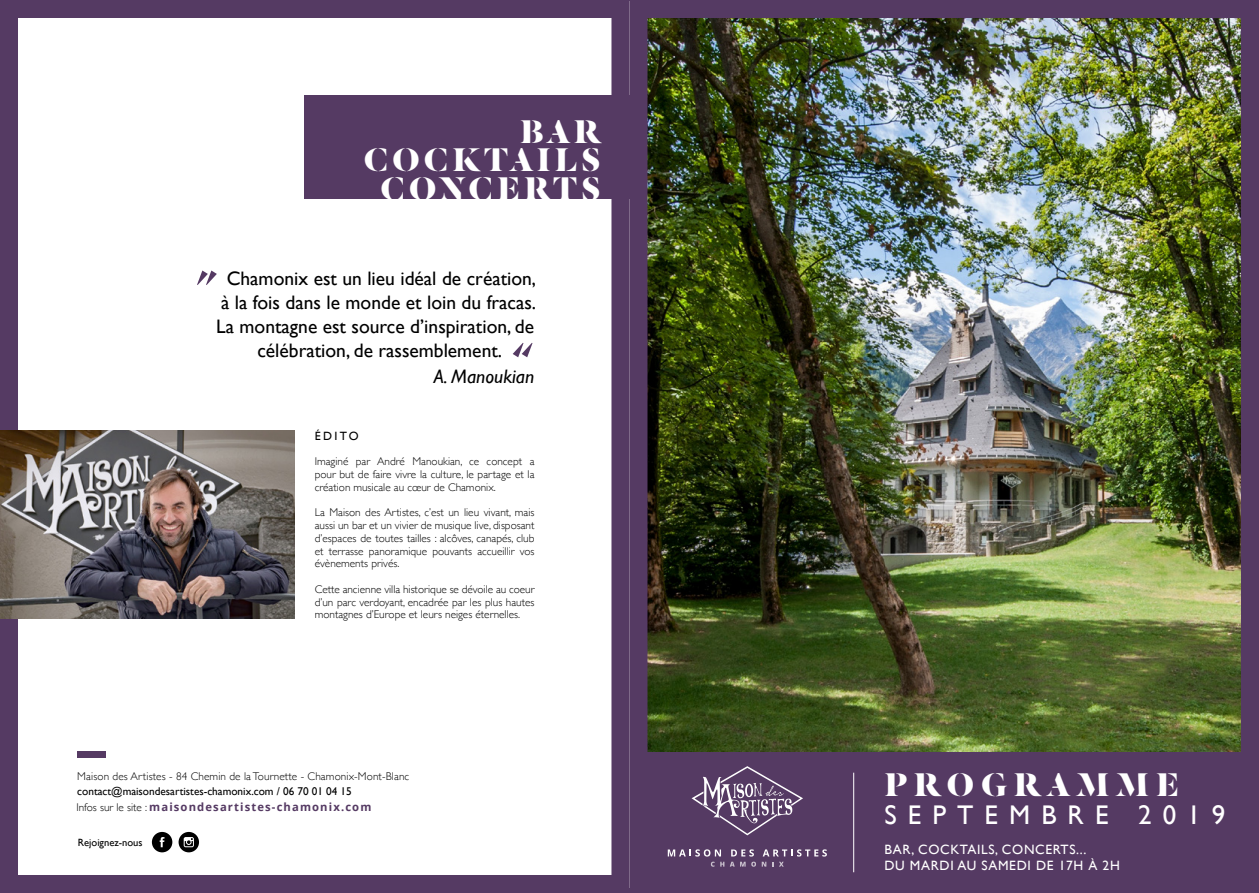
<style>
.page{position:relative;width:1259px;height:893px;background:#fff}
.page>*{position:absolute;margin:0;border:0;box-sizing:border-box;transform-origin:0 0}
.t1{font:700 72px "Dala Floda";color:#553a63}
.t2{font:700 40.5px/33px "Dala Floda";letter-spacing:.11em;color:#fff;text-align:right}
.t3{font:700 36px/28.5px "Dala Floda";letter-spacing:.115em;color:#fff;text-align:right}
.t4{font:700 36px "Dala Floda";letter-spacing:.195em;color:#fff}
.t5{font:27px "Gill Sans";letter-spacing:.41em;color:#fff}
.t6{font:19.5px/24px "Gill Sans";color:#000;text-align:center}
.t7{font:italic 19.5px "Gill Sans";color:#000}
.t8{font:13.5px/16.5px "Gill Sans";letter-spacing:.05em;color:#fff}
.t9{font:12px "Gill Sans";letter-spacing:.2em;color:#000}
.t10{font:300 11.25px/12.8px "Gill Sans";color:#000;text-align:justify}
.t11{font:11.25px "Gill Sans";color:#000}
.t12{font:700 11.25px "Open Sans";letter-spacing:.1em;color:#553a63}
.t13{font:10.5px "Gill Sans";color:#000}
.s1{font-family:"Gill Sans";font-weight:300;color:#000}
</style>
<div class="page">
<div style="left:635px;top:747px;width:611px;height:140px;background:#553a63"></div>
<svg style="left:691px;top:766px;width:112px;height:69px"></svg>
<svg style="left:668px;top:849px;width:53px;height:7px"></svg>
<svg style="left:731px;top:849px;width:23px;height:7px"></svg>
<svg style="left:763px;top:849px;width:64px;height:7px"></svg>
<svg style="left:711px;top:862px;width:3px;height:5px"></svg>
<svg style="left:720px;top:862px;width:4px;height:5px"></svg>
<svg style="left:730px;top:862px;width:15px;height:5px"></svg>
<svg style="left:751px;top:862px;width:15px;height:5px"></svg>
<svg style="left:779px;top:862px;width:5px;height:5px"></svg>
<hr style="left:853px;top:773px;width:1px;height:99px;background:#fff">
<div style="left:303px;top:96px;width:326px;height:103px;background:#553a63"></div>
<svg style="left:179px;top:832px;width:20px;height:20px"></svg>
<svg style="left:152px;top:832px;width:20px;height:20px"></svg>
<div style="left:77px;top:752px;width:28px;height:6px;background:#553a63"></div>
<div style="left:0;top:0;width:629px;height:893px;border:18px solid #553a63"></div>
<img style="left:0;top:431px;width:294px;height:188px">
<img style="left:648px;top:19px;width:592px;height:733px">
<div style="left:629px;top:0;width:630px;height:893px;border:18px solid #553a63"></div>
<h2 class="t2" style="left:334px;top:103px;width:267px">BAR<br>COCKTAILS<br>CONCERTS</h2>
<h3 class="t3" style="left:364px;top:116px;width:238px">BAR<br>COCKTAILS<br>CONCERTS</h3>
<h1 class="t1" style="left:193px;top:249px;width:30px">˝</h1>
<h3 class="t6" style="left:216px;top:266px;width:321px">Chamonix est un lieu idéal de création, à la fois dans le monde et loin du fracas.<br>La montagne est source d’inspiration, de célébration, de rassemblement.</h3>
<h1 class="t1" style="left:536px;top:379px;width:30px;rotate:-180deg">˝</h1>
<h3 class="t7" style="left:434px;top:365px;width:102px">A. Manoukian</h3>
<p class="t9" style="left:315px;top:429px;width:45px">ÉDITO</p>
<p class="t10" style="left:315px;top:455px;width:221px">Imaginé par André Manoukian, ce concept a pour but de faire vivre la culture, le partage et la création musicale au cœur de Chamonix.</p>
<p class="t10" style="left:315px;top:506px;width:221px">La Maison des Artistes, c’est un lieu vivant, mais aussi un bar et un vivier de musique live, disposant d’espaces de toutes tailles : alcôves, canapés, club et terrasse panoramique pouvants accueillir vos évènements privés.</p>
<p class="t10" style="left:315px;top:582px;width:221px">Cette ancienne villa historique se dévoile au coeur d’un parc verdoyant, encadrée par les plus hautes montagnes d’Europe et leurs neiges éternelles.</p>
<p class="t10" style="left:77px;top:770px;width:333px">Maison des Artistes - 84 Chemin de la Tournette - Chamonix-Mont-Blanc</p>
<p class="t11" style="left:77px;top:785px;width:276px">contact@maisondesartistes-chamonix.com / 06 70 01 04 15</p>
<p class="t12" style="left:76px;top:798px;width:296px"><span class="s1">Infos sur le site :</span> maisondesartistes-chamonix.com</p>
<p class="t13" style="left:78px;top:836px;width:66px">Rejoignez-nous</p>
<h3 class="t4" style="left:884px;top:760px;width:296px">PROGRAMME</h3>
<h3 class="t5" style="left:884px;top:799px;width:342px">SEPTEMBRE 2019</h3>
<p class="t8" style="left:884px;top:841px;width:237px">BAR, COCKTAILS, CONCERTS...<br>DU MARDI AU SAMEDI DE 17H À 2H</p>
</div>
